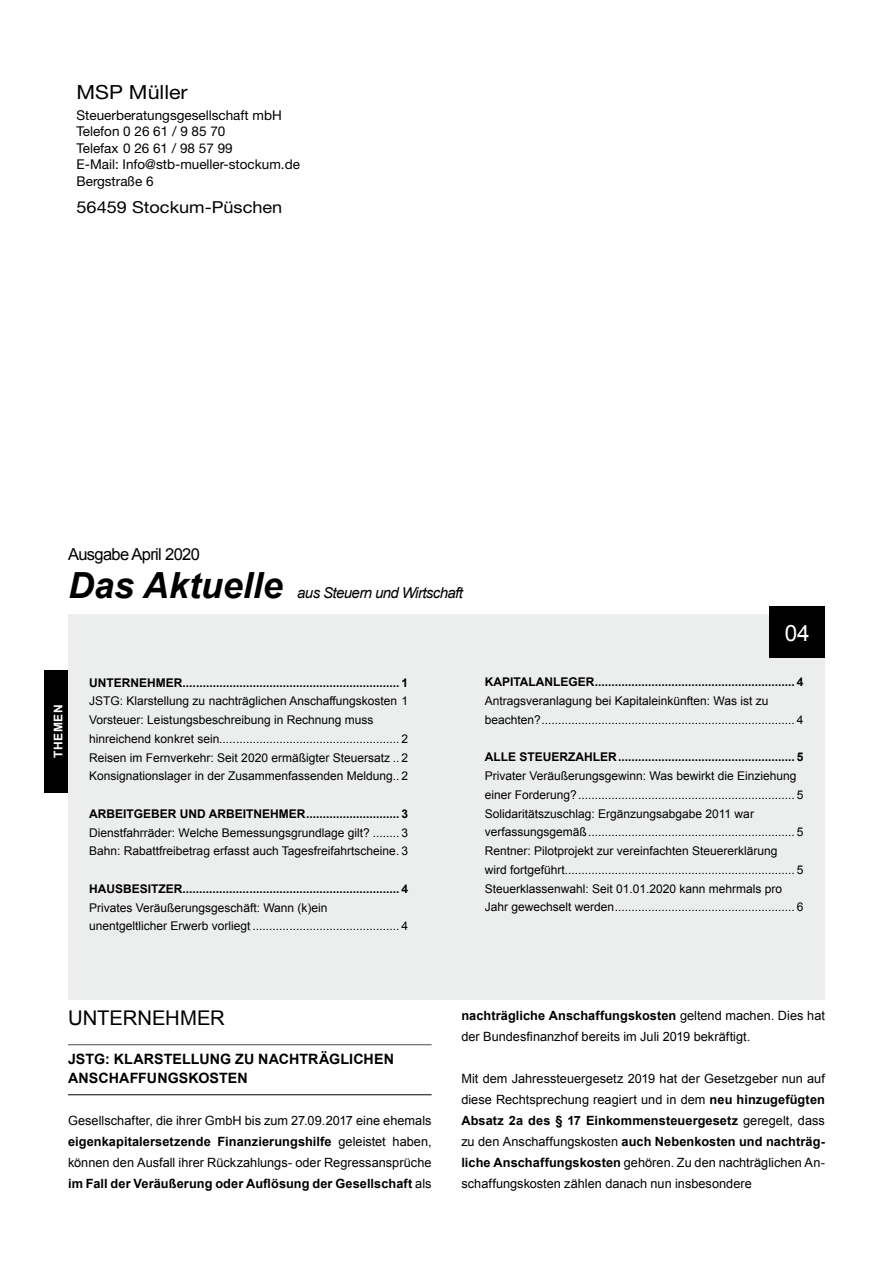
<style>
.page{position:relative;width:893px;height:1263px;background:#fff}
.page>*{position:absolute;margin:0;border:0;box-sizing:border-box;transform-origin:0 0}
.t1{font:italic 700 36px "Arial";color:#000}
.t2{font:22.5px "Arial";color:#fff}
.t3{font:20.25px "Arial";color:#000}
.t4{font:19.5px "Helvetica Neue";color:#000;scale:1.1 1}
.t5{font:16.5px "Helvetica Neue";color:#000;scale:1.1 1}
.t6{font:16.5px "Arial";letter-spacing:-.04em;color:#000}
.t7{font:italic 15px "Arial";letter-spacing:-.04em;color:#000}
.t8{font:700 14.25px/19.5px "Arial";letter-spacing:.005em;color:#000}
.t9{font:13.5px/16.5px "Helvetica Neue";color:#000}
.t10{font:12.75px/21px "Arial";color:#000;text-align:justify}
.t11{font:12px/18.8px "Arial";color:#000}
.t12{font:700 12px "Arial";color:#000}
.t13{font:700 12px "Arial";letter-spacing:.05em;color:#fff}
.s1{font-weight:700}
</style>
<div class="page">
<div style="left:68px;top:614px;width:757px;height:385px;background:#eceded"></div>
<hr style="left:68px;top:1044px;width:364px;height:1px;background:#4b4b4d">
<hr style="left:68px;top:1094px;width:364px;height:1px;background:#000">
<div style="left:770px;top:607px;width:55px;height:51px;background:#000"></div>
<div style="left:45px;top:670px;width:23px;height:122px;background:#000"></div>
<h3 class="t4" style="left:77px;top:80px;width:103px">MSP Müller</h3>
<p class="t9" style="left:77px;top:107px;width:225px">Steuerberatungsgesellschaft mbH<br>Telefon 0 26 61 / 9 85 70<br>Telefax 0 26 61 / 98 57 99<br>E-Mail: Info@stb-mueller-stockum.de<br>Bergstraße 6</p>
<h3 class="t5" style="left:77px;top:197px;width:189px">56459 Stockum-Püschen</h3>
<h3 class="t6" style="left:68px;top:544px;width:133px">Ausgabe April 2020</h3>
<h1 class="t1" style="left:68px;top:561px;width:216px">Das Aktuelle</h1>
<p class="t7" style="left:297px;top:583px;width:167px">aus Steuern und Wirtschaft</p>
<p class="t13" style="left:50px;top:758px;width:55px;rotate:-90deg">THEMEN</p>
<p class="t12" style="left:89px;top:674px;width:320px">UNTERNEHMER................................................................. 1</p>
<p class="t11" style="left:89px;top:692px;width:320px">JSTG: Klarstellung zu nachträglichen Anschaffungskosten 1<br>Vorsteuer: Leistungsbeschreibung in Rechnung muss hinreichend konkret sein...................................................... 2<br>Reisen im Fernverkehr: Seit 2020 ermäßigter Steuersatz .. 2<br>Konsignationslager in der Zusammenfassenden Meldung.. 2</p>
<p class="t12" style="left:89px;top:805px;width:320px">ARBEITGEBER UND ARBEITNEHMER............................ 3</p>
<p class="t11" style="left:89px;top:823px;width:320px">Dienstfahrräder: Welche Bemessungsgrundlage gilt? ........ 3<br>Bahn: Rabattfreibetrag erfasst auch Tagesfreifahrtscheine. 3</p>
<p class="t12" style="left:89px;top:880px;width:320px">HAUSBESITZER................................................................. 4</p>
<p class="t11" style="left:89px;top:898px;width:320px">Privates Veräußerungsgeschäft: Wann (k)ein unentgeltlicher Erwerb vorliegt ............................................ 4</p>
<h2 class="t2" style="left:785px;top:618px;width:27px">04</h2>
<p class="t12" style="left:485px;top:674px;width:320px">KAPITALANLEGER............................................................ 4</p>
<p class="t11" style="left:485px;top:692px;width:320px">Antragsveranlagung bei Kapitaleinkünften: Was ist zu beachten?............................................................................ 4</p>
<p class="t12" style="left:485px;top:749px;width:320px">ALLE STEUERZAHLER..................................................... 5</p>
<p class="t11" style="left:485px;top:767px;width:320px">Privater Veräußerungsgewinn: Was bewirkt die Einziehung einer Forderung?................................................................. 5<br>Solidaritätszuschlag: Ergänzungsabgabe 2011 war verfassungsgemäß.............................................................. 5<br>Rentner: Pilotprojekt zur vereinfachten Steuererklärung<br>wird fortgeführt..................................................................... 5<br>Steuerklassenwahl: Seit 01.01.2020 kann mehrmals pro Jahr gewechselt werden...................................................... 6</p>
<h3 class="t3" style="left:68px;top:1005px;width:158px">UNTERNEHMER</h3>
<p class="t8" style="left:68px;top:1049px;width:327px">JSTG: KLARSTELLUNG ZU NACHTRÄGLICHEN<br>ANSCHAFFUNGSKOSTEN</p>
<p class="t10" style="left:68px;top:1110px;width:365px">Gesellschafter, die ihrer GmbH bis zum 27.09.2017 eine ehemals <span class="s1">eigenkapitalersetzende Finanzierungshilfe</span> geleistet haben, können den Ausfall ihrer Rückzahlungs- oder Regressansprüche <span class="s1">im Fall der Veräußerung oder Auflösung der Gesellschaft</span> als</p>
<p class="t10" style="left:461px;top:1005px;width:365px"><span class="s1">nachträgliche Anschaffungskosten</span> geltend machen. Dies hat der Bundesfinanzhof bereits im Juli 2019 bekräftigt.</p>
<p class="t10" style="left:461px;top:1068px;width:365px">Mit dem Jahressteuergesetz 2019 hat der Gesetzgeber nun auf diese Rechtsprechung reagiert und in dem <span class="s1">neu hinzugefügten Absatz 2a des § 17 Einkommensteuergesetz</span> geregelt, dass zu den Anschaffungskosten <span class="s1">auch Nebenkosten und nachträg&shy;liche Anschaffungskosten</span> gehören. Zu den nachträglichen An&shy;schaffungskosten zählen danach nun insbesondere</p>
</div>
